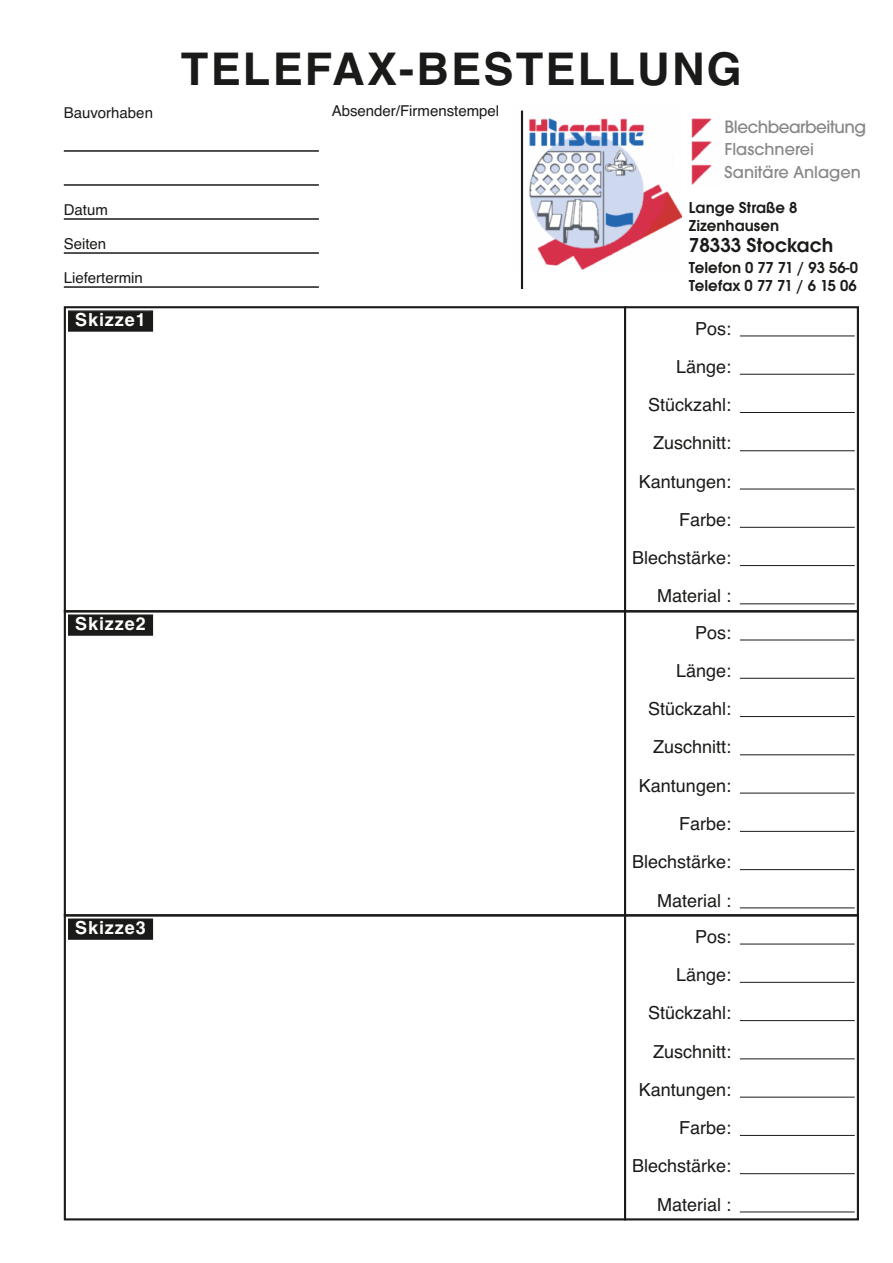
<style>
.page{position:relative;width:893px;height:1263px;background:#fff}
.page>*{position:absolute;margin:0;border:0;box-sizing:border-box;transform-origin:0 0}
.t1{font:700 45px "Helvetica";letter-spacing:.05em;color:#1a1a18}
.t2{font:600 21px "Avant Garde Gothic Itc T";color:#1a1a18}
.t3{font:500 18.75px "Avant Garde Gothic Itc T";letter-spacing:-.025em;color:#868786}
.t4{font:18px/38.2px "Helvetica";color:#1a1a18;text-align:right}
.t5{font:500 18px/22.5px "Avant Garde Gothic Itc T";color:#868786}
.t6{font:700 18px "Helvetica LT";letter-spacing:.05em;color:#fff}
.t7{font:600 16.5px/18px "Avant Garde Gothic Itc T";color:#1a1a18}
.t8{font:15px "Helvetica";color:#1a1a18}
</style>
<div class="page">
<div style="left:64px;top:306px;width:795px;height:306px;border:2px solid #1a1a18"></div>
<div style="left:70px;top:312px;width:82px;height:18px;background:#1a1a18"></div>
<div style="left:68px;top:310px;width:85px;height:22px;border:1px solid #1a1a18"></div>
<hr style="left:740px;top:336px;width:115px;height:1px;background:#1a1a18">
<hr style="left:740px;top:374px;width:115px;height:1px;background:#1a1a18">
<hr style="left:740px;top:412px;width:115px;height:1px;background:#1a1a18">
<hr style="left:740px;top:450px;width:115px;height:1px;background:#1a1a18">
<hr style="left:740px;top:489px;width:115px;height:1px;background:#1a1a18">
<hr style="left:740px;top:527px;width:115px;height:1px;background:#1a1a18">
<hr style="left:740px;top:565px;width:115px;height:1px;background:#1a1a18">
<hr style="left:740px;top:603px;width:115px;height:1px;background:#1a1a18">
<hr style="left:624px;top:306px;width:2px;height:306px;background:#1a1a18">
<div style="left:64px;top:610px;width:795px;height:306px;border:2px solid #1a1a18"></div>
<div style="left:70px;top:616px;width:82px;height:18px;background:#1a1a18"></div>
<div style="left:68px;top:614px;width:85px;height:22px;border:1px solid #1a1a18"></div>
<hr style="left:740px;top:640px;width:115px;height:1px;background:#1a1a18">
<hr style="left:740px;top:678px;width:115px;height:1px;background:#1a1a18">
<hr style="left:740px;top:716px;width:115px;height:1px;background:#1a1a18">
<hr style="left:740px;top:754px;width:115px;height:1px;background:#1a1a18">
<hr style="left:740px;top:793px;width:115px;height:1px;background:#1a1a18">
<hr style="left:740px;top:831px;width:115px;height:1px;background:#1a1a18">
<hr style="left:740px;top:869px;width:115px;height:1px;background:#1a1a18">
<hr style="left:740px;top:907px;width:115px;height:1px;background:#1a1a18">
<hr style="left:624px;top:610px;width:2px;height:306px;background:#1a1a18">
<div style="left:64px;top:914px;width:795px;height:306px;border:2px solid #1a1a18"></div>
<div style="left:70px;top:920px;width:82px;height:18px;background:#1a1a18"></div>
<div style="left:68px;top:918px;width:85px;height:22px;border:1px solid #1a1a18"></div>
<hr style="left:740px;top:944px;width:115px;height:1px;background:#1a1a18">
<hr style="left:740px;top:982px;width:115px;height:1px;background:#1a1a18">
<hr style="left:740px;top:1020px;width:115px;height:1px;background:#1a1a18">
<hr style="left:740px;top:1058px;width:115px;height:1px;background:#1a1a18">
<hr style="left:740px;top:1097px;width:115px;height:1px;background:#1a1a18">
<hr style="left:740px;top:1135px;width:115px;height:1px;background:#1a1a18">
<hr style="left:740px;top:1173px;width:115px;height:1px;background:#1a1a18">
<hr style="left:740px;top:1211px;width:115px;height:1px;background:#1a1a18">
<hr style="left:624px;top:914px;width:2px;height:306px;background:#1a1a18">
<img style="left:520px;top:110px;width:162px;height:160px">
<img style="left:691px;top:118px;width:21px;height:67px">
<hr style="left:521px;top:111px;width:2px;height:178px;background:#1a1a18">
<hr style="left:64px;top:150px;width:255px;height:2px;background:#1a1a18">
<hr style="left:64px;top:184px;width:255px;height:2px;background:#1a1a18">
<hr style="left:64px;top:218px;width:255px;height:2px;background:#1a1a18">
<hr style="left:64px;top:252px;width:255px;height:2px;background:#1a1a18">
<hr style="left:64px;top:286px;width:255px;height:2px;background:#1a1a18">
<p class="t8" style="left:64px;top:107px;width:91px">Bauvorhaben</p>
<p class="t8" style="left:64px;top:204px;width:46px">Datum</p>
<p class="t8" style="left:64px;top:238px;width:44px">Seiten</p>
<p class="t8" style="left:64px;top:272px;width:81px">Liefertermin</p>
<p class="t6" style="left:75px;top:312px;width:72px">Skizze1</p>
<p class="t6" style="left:75px;top:616px;width:72px">Skizze2</p>
<p class="t6" style="left:75px;top:920px;width:72px">Skizze3</p>
<h1 class="t1" style="left:181px;top:52px;width:562px">TELEFAX-BESTELLUNG</h1>
<p class="t8" style="left:332px;top:106px;width:169px">Absender/Firmenstempel</p>
<p class="t3" style="left:725px;top:120px;width:143px">Blechbearbeitung</p>
<p class="t5" style="left:725px;top:140px;width:138px">Flaschnerei<br>Sanitäre Anlagen</p>
<p class="t7" style="left:689px;top:200px;width:110px">Lange Straße 8<br>Zizenhausen</p>
<p class="t2" style="left:689px;top:238px;width:146px">78333 Stockach</p>
<p class="t7" style="left:689px;top:260px;width:171px">Telefon 0 77 71 / 93 56-0<br>Telefax 0 77 71 / 6 15 06</p>
<p class="t4" style="left:632px;top:311px;width:101px">Pos:<br>Länge:<br>Stückzahl:<br>Zuschnitt:<br>Kantungen:<br>Farbe:<br>Blechstärke:<br>Material :</p>
<p class="t4" style="left:632px;top:615px;width:101px">Pos:<br>Länge:<br>Stückzahl:<br>Zuschnitt:<br>Kantungen:<br>Farbe:<br>Blechstärke:<br>Material :</p>
<p class="t4" style="left:632px;top:919px;width:101px">Pos:<br>Länge:<br>Stückzahl:<br>Zuschnitt:<br>Kantungen:<br>Farbe:<br>Blechstärke:<br>Material :</p>
</div>
